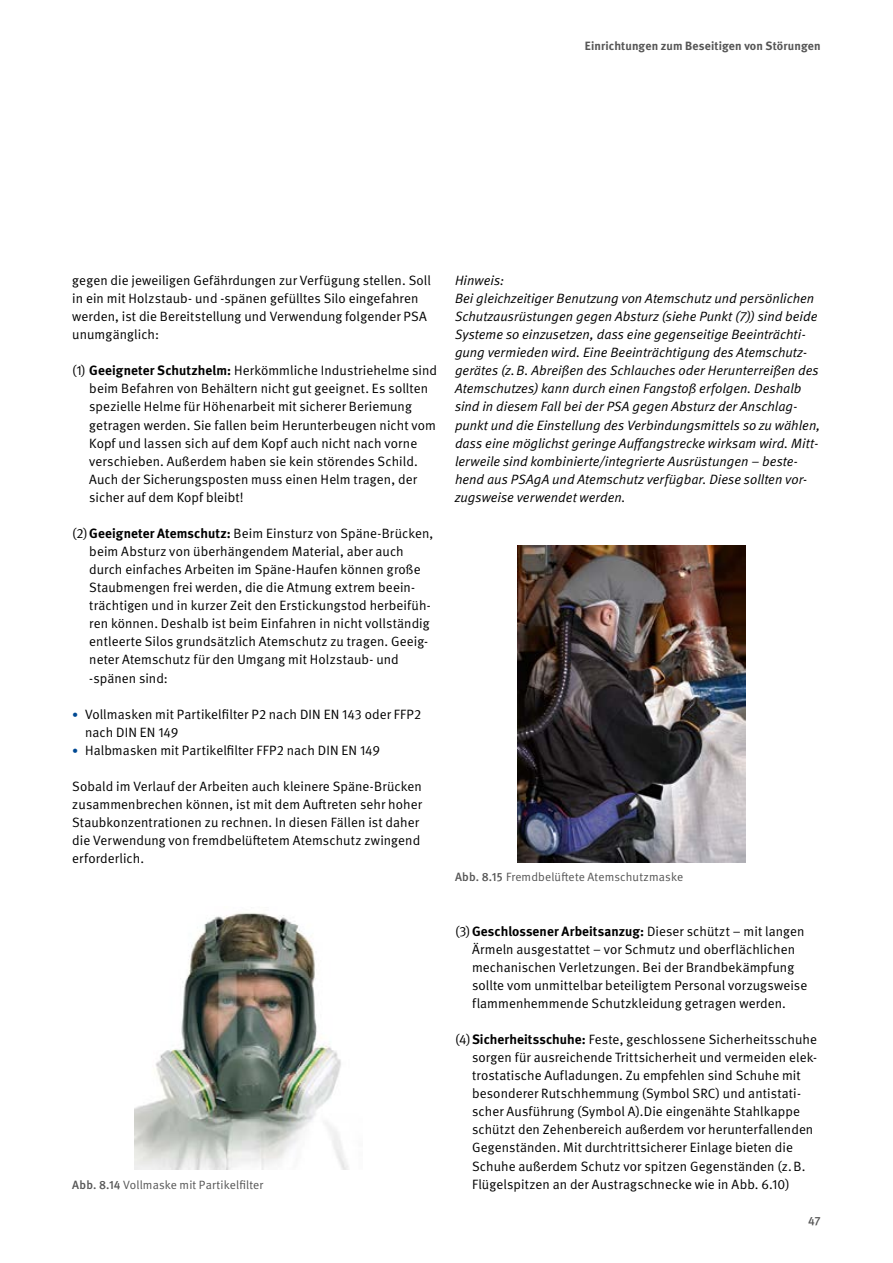
<style>
.page{position:relative;width:893px;height:1263px;background:#fff}
.page>*{position:absolute;margin:0;border:0;box-sizing:border-box;transform-origin:0 0}
.FT{font:13.5px/18px "DGUV Meta";letter-spacing:.005em;color:#000}
.FT-2{font:italic 13.5px/18px "DGUV Meta";letter-spacing:.005em;color:#000}
.FT_o_Abstand_unten{font:italic 13.5px "DGUV Meta";letter-spacing:.005em;color:#000}
.t1{font:12px "DGUV Meta";letter-spacing:.01em;color:#565656}
.t2{font:700 12px "DGUV Meta";letter-spacing:.01em;color:#565656}
.t3{font:500 12px "DGUV Meta";color:#565656}
.s1{font-weight:700}
.s2{font-size:12px;color:#004993}
.s3{font-weight:500}
</style>
<div class="page">
<img style="left:517px;top:546px;width:229px;height:317px">
<img style="left:134px;top:912px;width:214px;height:257px">
<p class="t2" style="left:585px;top:39px;width:237px">Einrichtungen zum Beseitigen von Störungen</p>
<p class="FT" style="left:72px;top:272px;width:360px">gegen die jeweiligen Gefährdungen zur Verfügung stellen. Soll in ein mit Holzstaub- und -spänen gefülltes Silo eingefahren werden, ist die Bereitstellung und Verwendung folgender PSA unumgänglich:</p>
<p class="FT" style="left:89px;top:362px;width:349px;text-indent:-17px">(1) <span class="s1">Geeigneter Schutzhelm:</span> Herkömmliche Industriehelme sind beim Befahren von Behältern nicht gut geeignet. Es sollten spezielle Helme für Höhenarbeit mit sicherer Beriemung getragen werden. Sie fallen beim Herunterbeugen nicht vom Kopf und lassen sich auf dem Kopf auch nicht nach vorne verschieben. Außerdem haben sie kein störendes Schild.<br>Auch der Sicherungsposten muss einen Helm tragen, der sicher auf dem Kopf bleibt!</p>
<p class="FT" style="left:89px;top:525px;width:346px;text-indent:-17px">(2)<span class="s1">Geeigneter Atemschutz:</span> Beim Einsturz von Späne-Brücken, beim Absturz von überhängendem Material, aber auch durch einfaches Arbeiten im Späne-Haufen können große Staubmengen frei werden, die die Atmung extrem beein&shy;trächtigen und in kurzer Zeit den Erstickungstod herbeifüh&shy;ren können. Deshalb ist beim Einfahren in nicht vollständig entleerte Silos grundsätzlich Atemschutz zu tragen. Geeig&shy;neter Atemschutz für den Umgang mit Holzstaub- und -spänen sind:</p>
<p class="FT" style="left:85px;top:705px;width:338px;text-indent:-13px"><span class="s2">•</span> Vollmasken mit Partikelfilter P2 nach DIN EN 143 oder FFP2 nach DIN EN 149</p>
<p class="FT" style="left:72px;top:741px;width:309px"><span class="s2">•</span> Halbmasken mit Partikelfilter FFP2 nach DIN EN 149</p>
<p class="FT" style="left:72px;top:778px;width:351px">Sobald im Verlauf der Arbeiten auch kleinere Späne-Brücken zusammenbrechen können, ist mit dem Auftreten sehr hoher Staubkonzentrationen zu rechnen. In diesen Fällen ist daher die Verwendung von fremdbelüftetem Atemschutz zwingend erforderlich.</p>
<p class="t1" style="left:72px;top:1177px;width:192px"><span class="s3">Abb. 8.14</span> Vollmaske mit Partikelfilter</p>
<p class="FT_o_Abstand_unten" style="left:455px;top:272px;width:51px">Hinweis:</p>
<p class="FT-2" style="left:455px;top:290px;width:367px">Bei gleichzeitiger Benutzung von Atemschutz und persönlichen Schutzausrüstungen gegen Absturz (siehe Punkt (7)) sind beide Systeme so einzusetzen, dass eine gegenseitige Beeinträchti&shy;gung vermieden wird. Eine Beeinträchtigung des Atemschutz&shy;gerätes (z.B. Abreißen des Schlauches oder Herunterreißen des Atemschutzes) kann durch einen Fangstoß erfolgen. Deshalb sind in diesem Fall bei der PSA gegen Absturz der Anschlag&shy;punkt und die Einstellung des Verbindungsmittels so zu wählen, dass eine möglichst geringe Auffangstrecke wirksam wird. Mitt&shy;lerweile sind kombinierte/integrierte Ausrüstungen – beste&shy;hend aus PSAgA und Atemschutz verfügbar. Diese sollten vor&shy;zugsweise verwendet werden.</p>
<p class="t1" style="left:455px;top:870px;width:230px"><span class="s3">Abb. 8.15</span> Fremdbelüftete Atemschutzmaske</p>
<p class="FT" style="left:472px;top:922px;width:337px;text-indent:-17px">(3)<span class="s1">Geschlossener Arbeitsanzug:</span> Dieser schützt – mit langen Ärmeln ausgestattet – vor Schmutz und oberflächlichen mechanischen Verletzungen. Bei der Brandbekämpfung sollte vom unmittelbar beteiligtem Personal vorzugsweise flammenhemmende Schutzkleidung getragen werden.</p>
<p class="FT" style="left:472px;top:1031px;width:346px;text-indent:-17px">(4)<span class="s1">Sicherheitsschuhe:</span> Feste, geschlossene Sicherheitsschuhe sorgen für ausreichende Trittsicherheit und vermeiden elek&shy;trostatische Aufladungen. Zu empfehlen sind Schuhe mit besonderer Rutschhemmung (Symbol SRC) und antistati&shy;scher Ausführung (Symbol A).Die eingenähte Stahlkappe schützt den Zehenbereich außerdem vor herunterfallenden Gegenständen. Mit durchtrittsicherer Einlage bieten die Schuhe außerdem Schutz vor spitzen Gegenständen (z.B.<br>Flügelspitzen an der Austragschnecke wie in Abb. 6.10)</p>
<p class="t3" style="left:808px;top:1213px;width:14px">47</p>
</div>
